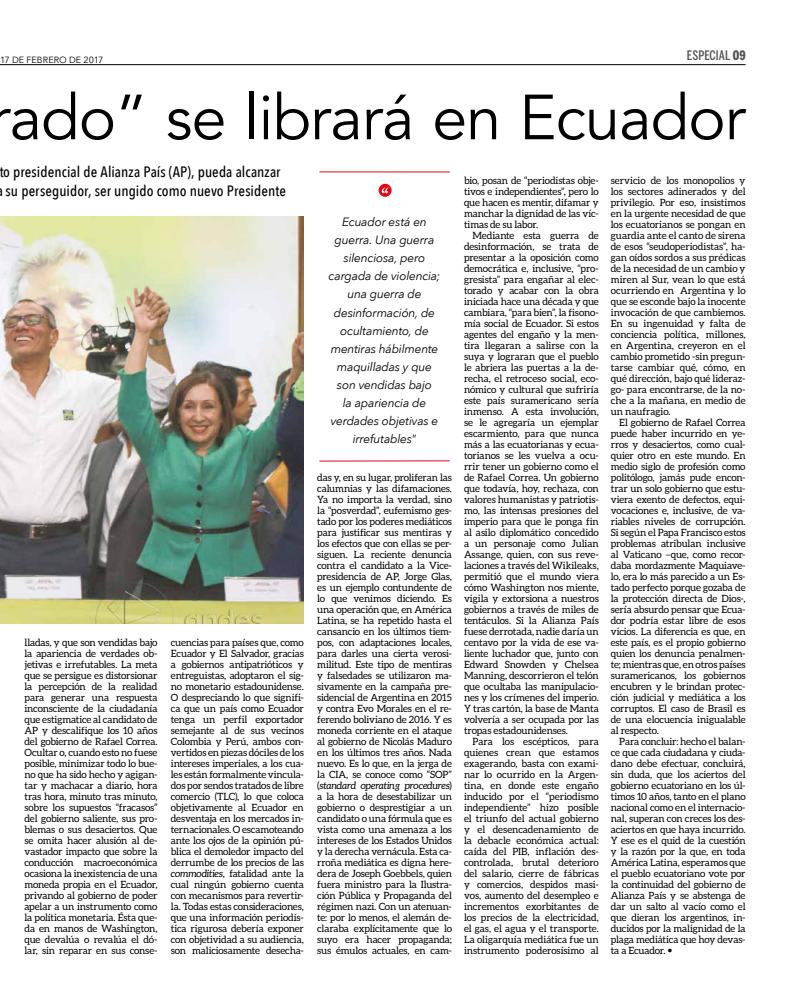
<style>
.page{position:relative;width:808px;height:1007px;background:#fff}
.page>*{position:absolute;margin:0;border:0;box-sizing:border-box;transform-origin:0 0}
.t1{font:63px "Avenir";letter-spacing:-.015em;color:#000}
.t2{font:500 15px/19px "Avenir Next Condensed";letter-spacing:.005em;color:#000;text-align:center}
.t3{font:500 13px "Benton Sans Comp";letter-spacing:.005em;color:#575756}
.t4{font:italic 12px/18px "Avenir Next";letter-spacing:-.02em;color:#000;text-align:center}
.t5{font:10px/11px "Aleo";letter-spacing:-.01em;color:#000;text-align:justify}
.t6{font:9px "Avenir Next";letter-spacing:.005em;color:#000}
.s1{font-weight:900}
.s2{font-family:"Avenir Next Condensed";font-weight:700}
.s3{font-style:italic}
</style>
<div class="page">
<hr style="left:0;top:64px;width:746px;height:1px;background:#000">
<img style="left:0;top:217px;width:304px;height:407px">
<svg style="left:379px;top:184px;width:13px;height:13px"></svg>
<hr style="left:319px;top:171px;width:131px;height:1px;background:#e30613">
<hr style="left:319px;top:460px;width:131px;height:1px;background:#e30613">
<p class="t6" style="left:0;top:52px;width:105px">17 DE FEBRERO DE 2017</p>
<h3 class="t3" style="left:687px;top:47px;width:60px">ESPECIAL <span class="s1">09</span></h3>
<h1 class="t1" style="left:-11px;top:80px;width:758px">rado” se librará en Ecuador</h1>
<h2 class="t2" style="left:-1px;top:162px;width:288px">to presidencial de Alianza País (AP), pueda alcanzar su perseguidor, ser ungido como nuevo Presidente</h2>
<p class="t5" style="left:464px;top:174px;width:136px">bio, posan de “periodistas obje&shy;tivos e independientes”, pero lo que hacen es mentir, difamar y manchar la dignidad de las víc&shy;timas de su labor.</p>
<p class="t5" style="left:464px;top:229px;width:136px;text-indent:8px">Mediante esta guerra de desinformación, se trata de presentar a la oposición como democrática e, inclusive, “pro&shy;gresista” para engañar al elec&shy;torado y acabar con la obra iniciada hace una década y que cambiara, “para bien”, la fisono&shy;mía social de Ecuador. Si estos agentes del engaño y la men&shy;tira llegaran a salirse con la suya y lograran que el pueblo le abriera las puertas a la de&shy;recha, el retroceso social, eco&shy;nómico y cultural que sufriría este país suramericano sería inmenso. A esta involución, se le agregaría un ejemplar escarmiento, para que nunca más a las ecuatorianas y ecua&shy;torianos se les vuelva a ocu&shy;rrir tener un gobierno como el de Rafael Correa. Un gobierno que todavía, hoy, rechaza, con valores humanistas y patriotis&shy;mo, las intensas presiones del imperio para que le ponga fin al asilo diplomático concedido a un personaje como Julian Assange, quien, con sus reve&shy;laciones a través del Wikileaks, permitió que el mundo viera cómo Washington nos miente, vigila y extorsiona a nuestros gobiernos a través de miles de tentáculos. Si la Alianza País fuese derrotada, nadie daría un centavo por la vida de ese va&shy;liente luchador que, junto con Edward Snowden y Chelsea Manning, descorrieron el telón que ocultaba las manipulacio&shy;nes y los crímenes del imperio.<br>Y tras cartón, la base de Manta volvería a ser ocupada por las tropas estadounidenses.</p>
<p class="t5" style="left:464px;top:735px;width:136px;text-indent:8px">Para los escépticos, para quienes crean que estamos exagerando, basta con exami&shy;nar lo ocurrido en la Argen&shy;tina, en donde este engaño inducido por el “periodismo independiente” hizo posible el triunfo del actual gobierno y el desencadenamiento de la debacle económica actual: caída del PIB, inflación des&shy;controlada, brutal deterioro del salario, cierre de fábricas y comercios, despidos masi&shy;vos, aumento del desempleo e incrementos exorbitantes de los precios de la electricidad, el gas, el agua y el transporte.<br>La oligarquía mediática fue un instrumento poderosísimo al</p>
<p class="t5" style="left:611px;top:174px;width:136px">servicio de los monopolios y los sectores adinerados y del privilegio. Por eso, insistimos en la urgente necesidad de que los ecuatorianos se pongan en guardia ante el canto de sirena de esos “seudoperiodistas”, ha&shy;gan oídos sordos a sus prédicas de la necesidad de un cambio y miren al Sur, vean lo que está ocurriendo en Argentina y lo que se esconde bajo la inocente invocación de que cambiemos.<br>En su ingenuidad y falta de conciencia política, millones, en Argentina, creyeron en el cambio prometido -sin pregun&shy;tarse cambiar qué, cómo, en qué dirección, bajo qué lideraz&shy;go- para encontrarse, de la no&shy;che a la mañana, en medio de un naufragio.</p>
<p class="t5" style="left:611px;top:416px;width:136px;text-indent:9px">El gobierno de Rafael Correa puede haber incurrido en ye&shy;rros y desaciertos, como cual&shy;quier otro en este mundo. En medio siglo de profesión como politólogo, jamás pude encon&shy;trar un solo gobierno que estu&shy;viera exento de defectos, equi&shy;vocaciones e, inclusive, de va&shy;riables niveles de corrupción.<br>Si según el Papa Francisco estos problemas atribulan inclusive al Vaticano –que, como recor&shy;daba mordazmente Maquiave&shy;lo, era lo más parecido a un Es&shy;tado perfecto porque gozaba de la protección directa de Dios-, sería absurdo pensar que Ecua&shy;dor podría estar libre de esos vicios. La diferencia es que, en este país, es el propio gobierno quien los denuncia penalmen&shy;te; mientras que, en otros países suramericanos, los gobiernos encubren y le brindan protec&shy;ción judicial y mediática a los corruptos. El caso de Brasil es de una elocuencia inigualable al respecto.</p>
<p class="t5" style="left:611px;top:735px;width:136px;text-indent:9px">Para concluir: hecho el balan&shy;ce que cada ciudadana y ciuda&shy;dano debe efectuar, concluirá, sin duda, que los aciertos del gobierno ecuatoriano en los úl&shy;timos 10 años, tanto en el plano nacional como en el internacio&shy;nal, superan con creces los des&shy;aciertos en que haya incurrido.<br>Y ese es el quid de la cuestión y la razón por la que, en toda América Latina, esperamos que el pueblo ecuatoriano vote por la continuidad del gobierno de Alianza País y se abstenga de dar un salto al vacío como el que dieran los argentinos, in&shy;ducidos por la malignidad de la plaga mediática que hoy devas&shy;ta a Ecuador. <span class="s2">•</span></p>
<p class="t4" style="left:329px;top:213px;width:113px">Ecuador está en guerra. Una guerra silenciosa, pero cargada de violencia; una guerra de desinformación, de ocultamiento, de mentiras hábilmente maquilladas y que son vendidas bajo<br>la apariencia de verdades objetivas e irrefutables"</p>
<p class="t5" style="left:317px;top:471px;width:136px">das y, en su lugar, proliferan las calumnias y las difamaciones.<br>Ya no importa la verdad, sino la “posverdad”, eufemismo ges&shy;tado por los poderes mediáticos para justificar sus mentiras y los efectos que con ellas se per&shy;siguen. La reciente denuncia contra el candidato a la Vice&shy;presidencia de AP, Jorge Glas, es un ejemplo contundente de lo que venimos diciendo. Es una operación que, en América Latina, se ha repetido hasta el cansancio en los últimos tiem&shy;pos, con adaptaciones locales, para darles una cierta verosi&shy;militud. Este tipo de mentiras y falsedades se utilizaron ma&shy;sivamente en la campaña pre&shy;sidencial de Argentina en 2015 y contra Evo Morales en el re&shy;ferendo boliviano de 2016. Y es moneda corriente en el ataque al gobierno de Nicolás Maduro en los últimos tres años. Nada nuevo. Es lo que, en la jerga de la CIA, se conoce como “SOP” (<span class="s3">standard operating procedures</span>) a la hora de desestabilizar un gobierno o desprestigiar a un candidato o una fórmula que es vista como una amenaza a los intereses de los Estados Unidos y la derecha vernácula. Esta ca&shy;rroña mediática es digna here&shy;dera de Joseph Goebbels, quien fuera ministro para la Ilustra&shy;ción Pública y Propaganda del régimen nazi. Con un atenuan&shy;te: por lo menos, el alemán de&shy;claraba explícitamente que lo suyo era hacer propaganda; sus émulos actuales, en cam-</p>
<p class="t5" style="left:25px;top:636px;width:135px">lladas, y que son vendidas bajo la apariencia de verdades ob&shy;jetivas e irrefutables. La meta que se persigue es distorsionar la percepción de la realidad para generar una respuesta inconsciente de la ciudadanía que estigmatice al candidato de AP y descalifique los 10 años del gobierno de Rafael Correa.<br>Ocultar o, cuando esto no fuese posible, minimizar todo lo bue&shy;no que ha sido hecho y agigan&shy;tar y machacar a diario, hora tras hora, minuto tras minuto, sobre los supuestos “fracasos” del gobierno saliente, sus pro&shy;blemas o sus desaciertos. Que se omita hacer alusión al de&shy;vastador impacto que sobre la conducción macroeconómica ocasiona la inexistencia de una moneda propia en el Ecuador, privando al gobierno de poder apelar a un instrumento como la política monetaria. Ésta que&shy;da en manos de Washington, que devalúa o revalúa el dó&shy;lar, sin reparar en sus conse-</p>
<p class="t5" style="left:171px;top:636px;width:135px">cuencias para países que, como Ecuador y El Salvador, gracias a gobiernos antipatrióticos y entreguistas, adoptaron el sig&shy;no monetario estadounidense.<br>O despreciando lo que signifi&shy;ca que un país como Ecuador tenga un perfil exportador semejante al de sus vecinos Colombia y Perú, ambos con&shy;vertidos en piezas dóciles de los intereses imperiales, a los cua&shy;les están formalmente vincula&shy;dos por sendos tratados de libre comercio (TLC), lo que coloca objetivamente al Ecuador en desventaja en los mercados in&shy;ternacionales. O escamoteando ante los ojos de la opinión pú&shy;blica el demoledor impacto del derrumbe de los precios de las <span class="s3">commodities</span>, fatalidad ante la cual ningún gobierno cuenta con mecanismos para revertir&shy;la. Todas estas consideraciones, que una información periodís&shy;tica rigurosa debería exponer con objetividad a su audiencia, son maliciosamente desecha-</p>
</div>
